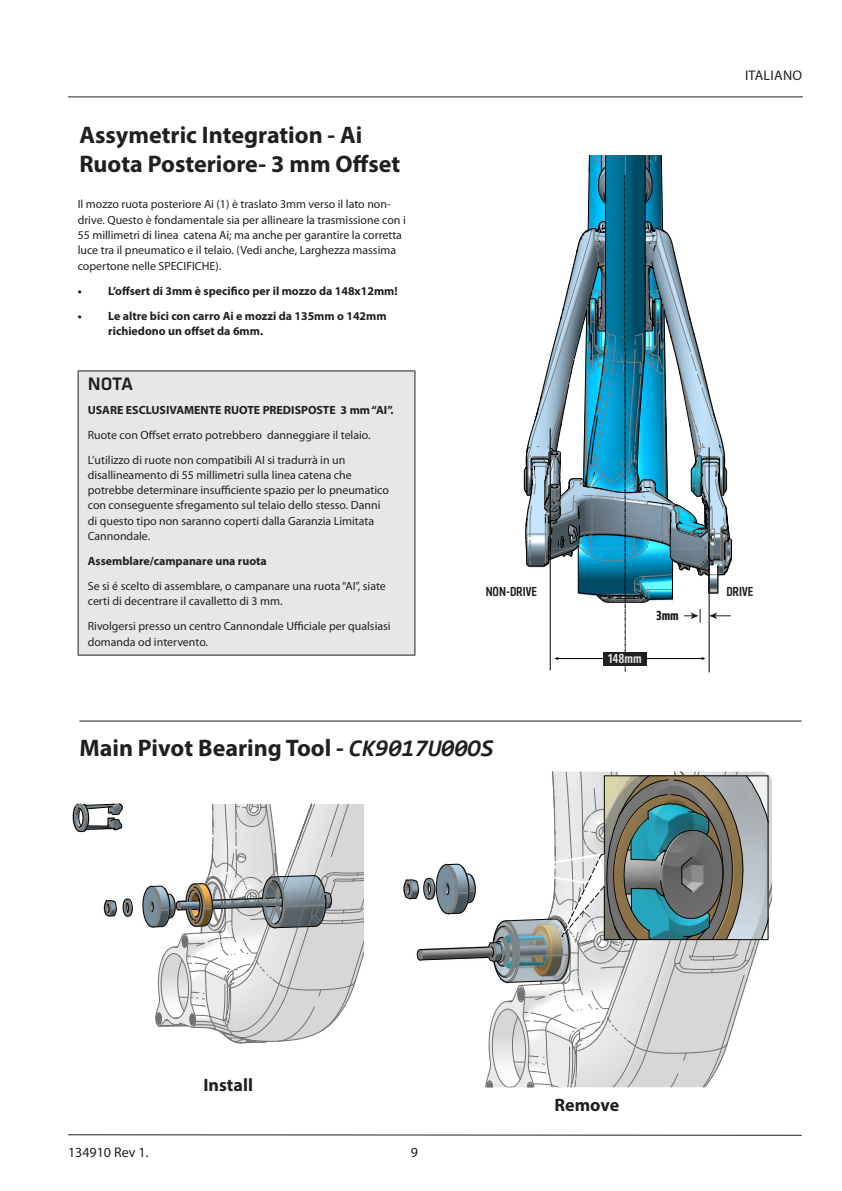
<style>
.page{position:relative;width:842px;height:1191px;background:#fff}
.page>*{position:absolute;margin:0;border:0;box-sizing:border-box;transform-origin:0 0}
.t1{font:700 24px/29.4px "Myriad Pro";color:#231f20}
.t2{font:500 18.8px "Klavika Basic";color:#231f20}
.t3{font:700 18px "Myriad Pro";color:#231f20}
.t4{font:14px "Myriad Pro";color:#231f20}
.t5{font:14px "Myriad Pro";letter-spacing:.02em;color:#231f20}
.t6{font:500 condensed 13.6px "Klavika";color:#231f20}
.t7{font:500 condensed 13.6px "Klavika";color:#e6e7e8}
.t8{font:700 condensed 13.6px "Klavika";color:#231f20}
.t9{font:11.8px/15.4px "Myriad Pro";color:#231f20}
.t10{font:700 11.8px/15.4px "Myriad Pro";color:#231f20}
.s1{font-family:"Consolas";font-style:italic}
</style>
<div class="page">
<hr style="left:68px;top:1134px;width:734px;height:1px;background:#231f20">
<hr style="left:68px;top:96px;width:735px;height:1px;background:#231f20">
<hr style="left:709px;top:447px;width:1px;height:225px;background:#000">
<svg style="left:524px;top:155px;width:208px;height:516px"></svg>
<div style="left:603px;top:651px;width:43px;height:14px;background:#231f20"></div>
<svg style="left:103px;top:900px;width:14px;height:17px"></svg>
<svg style="left:123px;top:898px;width:10px;height:19px"></svg>
<svg style="left:142px;top:803px;width:222px;height:240px"></svg>
<svg style="left:72px;top:803px;width:51px;height:30px"></svg>
<svg style="left:403px;top:771px;width:369px;height:316px"></svg>
<hr style="left:79px;top:720px;width:723px;height:1px;background:#231f20">
<div style="left:79px;top:371px;width:335px;height:283px;background:#e6e7e9"></div>
<hr style="left:78px;top:370px;width:337px;height:1px;background:#231f20">
<svg style="left:78px;top:371px;width:1px;height:24px"></svg>
<svg style="left:414px;top:371px;width:1px;height:24px"></svg>
<hr style="left:78px;top:395px;width:1px;height:259px;background:#231f20">
<hr style="left:414px;top:395px;width:1px;height:259px;background:#231f20">
<hr style="left:78px;top:654px;width:337px;height:1px;background:#231f20">
<h1 class="t1" style="left:79px;top:119px;width:322px">Assymetric Integration - Ai<br>Ruota Posteriore- 3 mm Offset</h1>
<p class="t9" style="left:78px;top:197px;width:330px">Il mozzo ruota posteriore Ai (1) è traslato 3mm verso il lato non&shy;drive. Questo è fondamentale sia per allineare la trasmissione con i 55 millimetri di linea catena Ai; ma anche per garantire la corretta luce tra il pneumatico e il telaio. (Vedi anche, Larghezza massima copertone nelle SPECIFICHE).</p>
<p class="t10" style="left:78px;top:282px;width:321px">• L’offsert di 3mm è specifico per il mozzo da 148x12mm!</p>
<p class="t10" style="left:108px;top:307px;width:280px;text-indent:-31px">• Le altre bici con carro Ai e mozzi da 135mm o 142mm richiedono un offset da 6mm.</p>
<h2 class="t2" style="left:88px;top:371px;width:47px">NOTA</h2>
<p class="t10" style="left:88px;top:401px;width:307px">USARE ESCLUSIVAMENTE RUOTE PREDISPOSTE 3 mm “AI”.</p>
<p class="t9" style="left:88px;top:422px;width:284px;line-height:25px">Ruote con Offset errato potrebbero danneggiare il telaio.<br>L’utilizzo di ruote non compatibili AI si tradurrà in un</p>
<p class="t9" style="left:88px;top:467px;width:303px">disallineamento di 55 millimetri sulla linea catena che potrebbe determinare insufficiente spazio per lo pneumatico con conseguente sfregamento sul telaio dello stesso. Danni di questo tipo non saranno coperti dalla Garanzia Limitata Cannondale.</p>
<p class="t10" style="left:88px;top:553px;width:181px">Assemblare/campanare una ruota</p>
<p class="t9" style="left:88px;top:578px;width:300px">Se si é scelto di assemblare, o campanare una ruota “AI”, siate certi di decentrare il cavalletto di 3 mm.</p>
<p class="t9" style="left:88px;top:618px;width:304px">Rivolgersi presso un centro Cannondale Ufficiale per qualsiasi domanda od intervento.</p>
<p class="t5" style="left:745px;top:67px;width:59px">ITALIANO</p>
<p class="t6" style="left:486px;top:583px;width:53px">NON-DRIVE</p>
<p class="t6" style="left:726px;top:583px;width:29px">DRIVE</p>
<p class="t8" style="left:656px;top:607px;width:24px">3mm</p>
<p class="t7" style="left:608px;top:649px;width:35px">148mm</p>
<h1 class="t1" style="left:79px;top:732px;width:416px">Main Pivot Bearing Tool - <span class="s1">CK9017U00OS</span></h1>
<h3 class="t3" style="left:203px;top:1073px;width:51px">Install</h3>
<p class="t4" style="left:68px;top:1144px;width:82px">134910 Rev 1.</p>
<p class="t4" style="left:411px;top:1144px;width:9px">9</p>
<h3 class="t3" style="left:555px;top:1093px;width:66px">Remove</h3>
</div>
